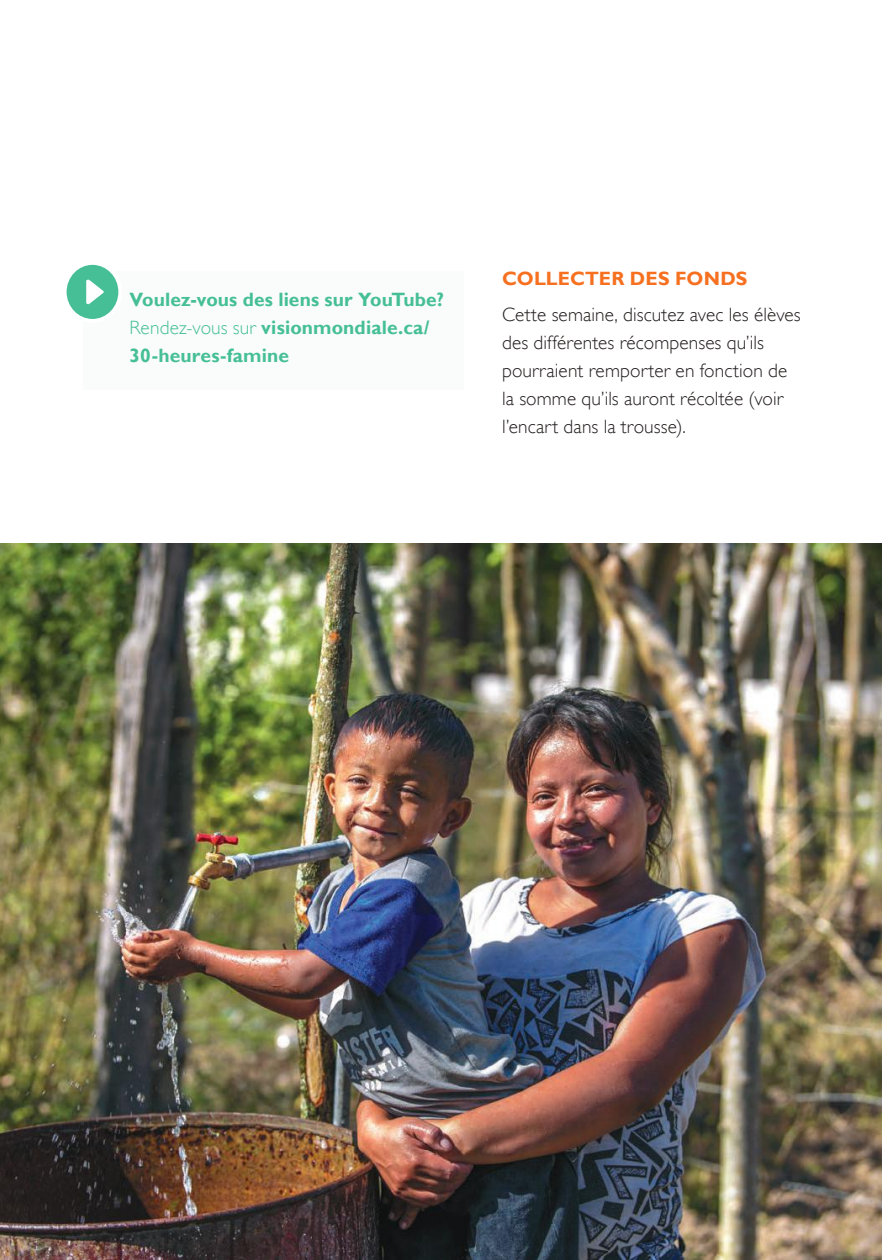
<style>
.page{position:relative;width:882px;height:1260px;background:#fff}
.page>*{position:absolute;margin:0;border:0;box-sizing:border-box;transform-origin:0 0}
.t1{font:300 19.25px/28px "Gill Sans";letter-spacing:.005em;color:#241f1f}
.t2{font:700 19.25px/28px "Gill Sans";letter-spacing:.005em;color:#46bf97}
.t3{font:700 19.25px "Gill Sans";letter-spacing:.005em;color:#f67020}
.s1{font-style:inherit}
.s2{font-weight:300}
</style>
<div class="page">
<img style="left:0;top:543px;width:882px;height:717px">
<div style="left:83px;top:271px;width:381px;height:118px;background:#f9fcfa"></div>
<svg style="left:63px;top:261px;width:59px;height:62px;fill:#46bf97"></svg>
<svg style="left:86px;top:280px;width:18px;height:24px"></svg>
<p class="t2" style="left:130px;top:286px;width:316px"><span class="s1">Voulez-vous des liens sur YouTube?<br></span><span class="s2">Rendez-vous sur</span> visionmondiale.ca/<br>30-heures-famine</p>
<p class="t3" style="left:502px;top:267px;width:247px">COLLECTER DES FONDS</p>
<p class="t1" style="left:502px;top:300px;width:300px">Cette semaine, discutez avec les élèves des différentes récompenses qu’ils pourraient remporter en fonction de la somme qu’ils auront récoltée (voir l’encart dans la trousse).</p>
</div>
